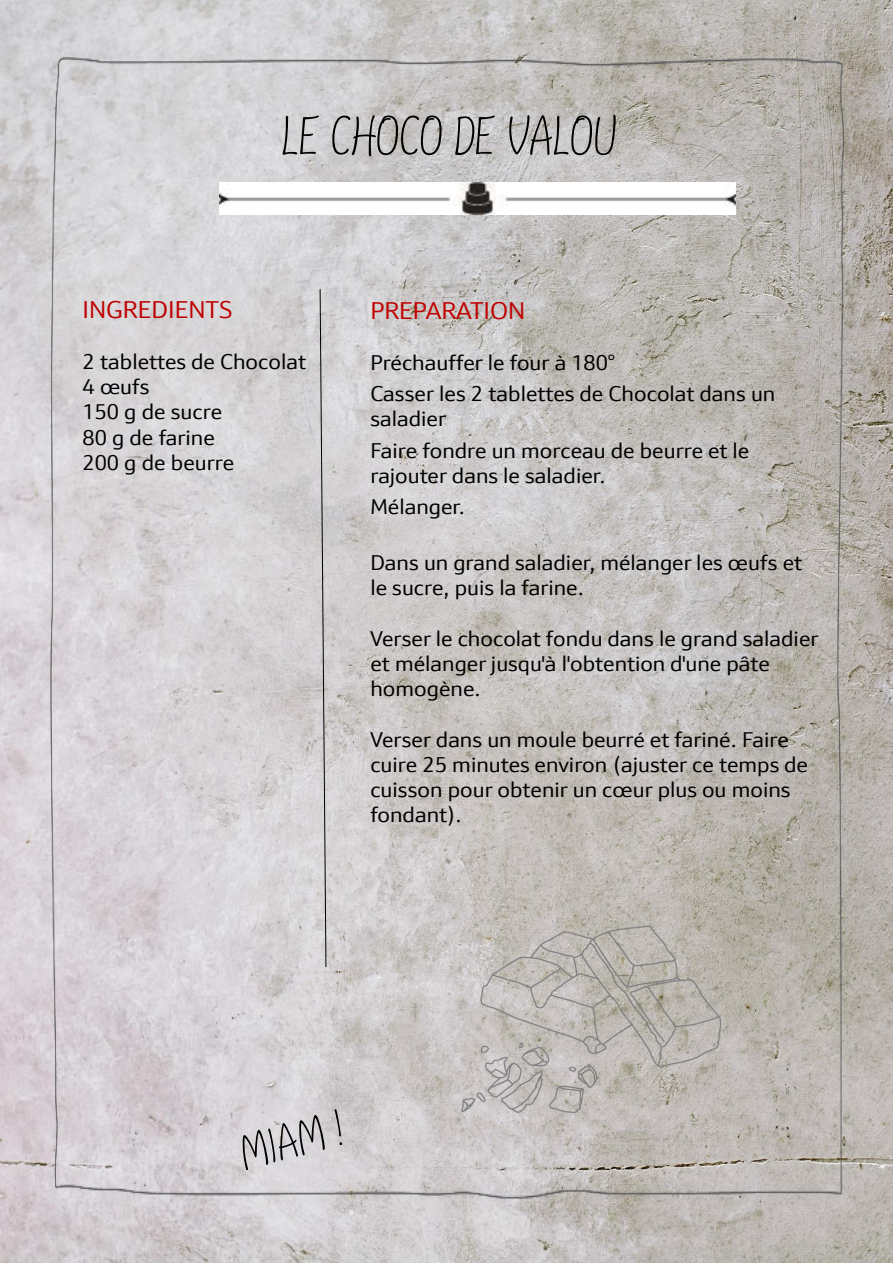
<style>
.page{position:relative;width:893px;height:1263px;background:#fff}
.page>*{position:absolute;margin:0;border:0;box-sizing:border-box;transform-origin:0 0}
.t1{font:60px "NEFF Hand";color:#000}
.t2{font:24px "Neff Sans";color:#c00000}
.t3{font:21.15px "Neff Sans";color:#000}
.t4{font:21px/25.2px "Neff Sans";color:#000}
</style>
<div class="page">
<img style="left:0;top:0;width:893px;height:1263px">
<img style="left:39px;top:38px;width:816px;height:1180px">
<svg style="left:319px;top:289px;width:8px;height:679px"></svg>
<svg style="left:242px;top:1109px;width:100px;height:61px"></svg>
<img style="left:447px;top:912px;width:288px;height:215px">
<img style="left:219px;top:183px;width:516px;height:31px">
<p class="t1" style="left:281px;top:113px;width:337px">LE CHOCO DE VALOU</p>
<p class="t2" style="left:83px;top:294px;width:151px">INGREDIENTS</p>
<p class="t4" style="left:83px;top:348px;width:225px">2 tablettes de Chocolat<br>4 œufs</p>
<p class="t4" style="left:83px;top:399px;width:141px">150 g de sucre</p>
<p class="t4" style="left:83px;top:424px;width:134px">80 g de farine</p>
<p class="t4" style="left:83px;top:449px;width:153px">200 g de beurre</p>
<p class="t2" style="left:370px;top:295px;width:156px">PREPARATION</p>
<p class="t4" style="left:370px;top:349px;width:246px">Préchauffer le four à 180°</p>
<p class="t4" style="left:370px;top:381px;width:406px">Casser les 2 tablettes de Chocolat dans un saladier</p>
<p class="t4" style="left:370px;top:437px;width:380px">Faire fondre un morceau de beurre et le rajouter dans le saladier.</p>
<p class="t4" style="left:370px;top:493px;width:96px">Mélanger.</p>
<p class="t4" style="left:370px;top:550px;width:433px">Dans un grand saladier, mélanger les œufs et le sucre, puis la farine.</p>
<p class="t4" style="left:370px;top:625px;width:450px">Verser le chocolat fondu dans le grand saladier et mélanger jusqu'à l'obtention d'une pâte homogène.</p>
<p class="t4" style="left:370px;top:726px;width:420px">Verser dans un moule beurré et fariné. Faire</p>
<p class="t3" style="left:370px;top:751px;width:439px">cuire 25 minutes environ (ajuster ce temps de</p>
<p class="t4" style="left:370px;top:777px;width:422px">cuisson pour obtenir un cœur plus ou moins fondant).</p>
</div>
